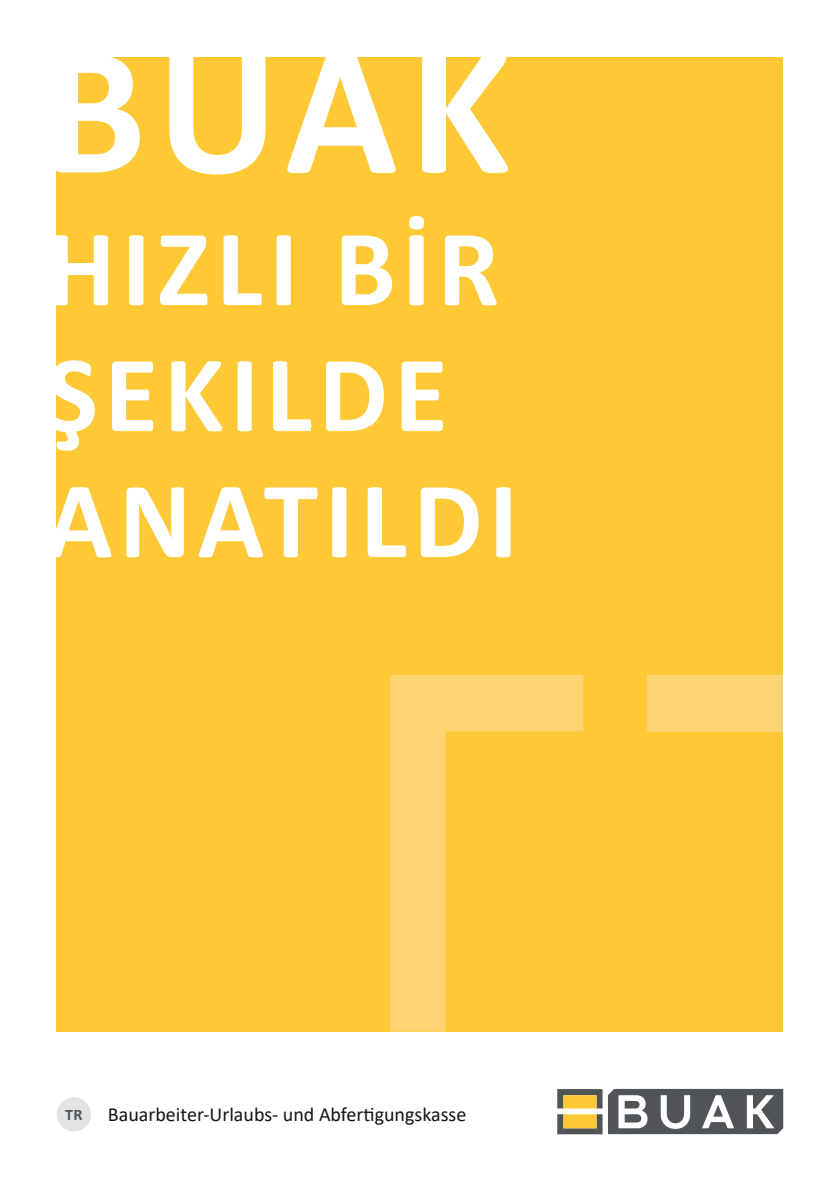
<style>
.page{position:relative;width:840px;height:1191px;background:#fff}
.page>*{position:absolute;margin:0;border:0;box-sizing:border-box;transform-origin:0 0}
.t1{font:700 186px "Calibri";color:#fff}
.t2{font:700 110px/126px "Calibri";letter-spacing:.055em;color:#fff}
.t3{font:20px "Calibri";color:#171419}
.t4{font:700 16px "Calibri";color:#505457}
</style>
<div class="page">
<div style="left:57px;top:57px;width:725px;height:974px;background:#fec935"></div>
<div style="left:647px;top:675px;width:135px;height:56px;background:#fed473"></div>
<svg style="left:390px;top:675px;width:193px;height:356px"></svg>
<svg style="left:557px;top:1089px;width:225px;height:45px"></svg>
<div style="left:57px;top:1097px;width:34px;height:34px;background:#e1e3e4;border-radius:50%"></div>
<h1 class="t1" style="left:42px;top:-21px;width:470px">BUAK</h1>
<h2 class="t2" style="left:46px;top:204px;width:473px">HIZLI BİR<br>ŞEKILDE<br>ANATILDI</h2>
<p class="t4" style="left:65px;top:1102px;width:19px">TR</p>
<p class="t3" style="left:108px;top:1100px;width:360px">Bauarbeiter-Urlaubs- und Abfertigungskasse</p>
</div>
